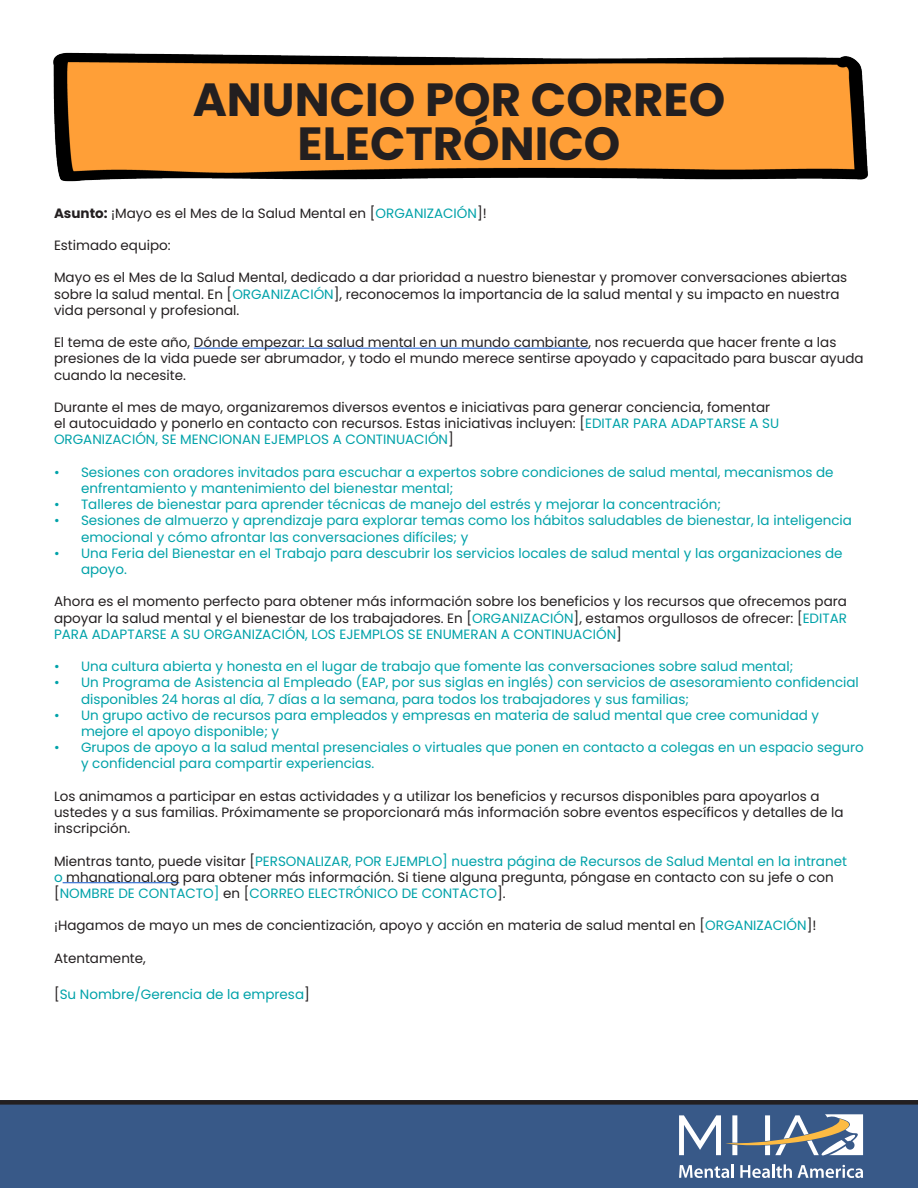
<style>
.page{position:relative;width:918px;height:1188px;background:#fff}
.page>*{position:absolute;margin:0;border:0;box-sizing:border-box;transform-origin:0 0}
.t1{font:700 46.5px/43.5px "Poppins";color:#231f20;text-align:center}
.Body{font:13.5px/16.2px "Poppins";color:#231f20}
.Body-2{font:13.5px/16.2px "Poppins";color:#00a2a9}
.s1{font-weight:700}
.s2{color:#00a2a9}
.s3{color:#231f20}
</style>
<div class="page">
<img style="left:53px;top:52px;width:815px;height:130px">
<hr style="left:194px;top:348px;width:394px;height:1px;background:#15c">
<hr style="left:63px;top:882px;width:116px;height:1px;background:#15c">
<div style="left:0;top:1100px;width:918px;height:88px;background:#385988"></div>
<svg style="left:679px;top:1114px;width:184px;height:42px"></svg>
<svg style="left:679px;top:1164px;width:55px;height:14px"></svg>
<svg style="left:740px;top:1165px;width:30px;height:13px"></svg>
<hr style="left:772px;top:1164px;width:3px;height:14px;background:#fff">
<svg style="left:776px;top:1164px;width:87px;height:14px"></svg>
<div style="left:0;top:1100px;width:918px;height:5px;background:#231f20"></div>
<h1 class="t1" style="left:193px;top:79px;width:534px">ANUNCIO POR CORREO<br>ELECTRÓNICO</h1>
<p class="Body" style="left:54px;top:205px;width:434px"><span class="s1">Asunto:</span> ¡Mayo es el Mes de la Salud Mental en [<span class="s2">ORGANIZACIÓN</span>]!</p>
<p class="Body" style="left:54px;top:237px;width:118px">Estimado equipo:</p>
<p class="Body" style="left:54px;top:270px;width:795px">Mayo es el Mes de la Salud Mental, dedicado a dar prioridad a nuestro bienestar y promover conversaciones abiertas sobre la salud mental. En [<span class="s2">ORGANIZACIÓN</span>], reconocemos la importancia de la salud mental y su impacto en nuestra vida personal y profesional.</p>
<p class="Body" style="left:54px;top:334px;width:811px">El tema de este año, Dónde empezar: La salud mental en un mundo cambiante, nos recuerda que hacer frente a las presiones de la vida puede ser abrumador, y todo el mundo merece sentirse apoyado y capacitado para buscar ayuda cuando la necesite.</p>
<p class="Body" style="left:54px;top:399px;width:727px">Durante el mes de mayo, organizaremos diversos eventos e iniciativas para generar conciencia, fomentar el autocuidado y ponerlo en contacto con recursos. Estas iniciativas incluyen: [<span class="s2">EDITAR PARA ADAPTARSE A SU<br>ORGANIZACIÓN, SE MENCIONAN EJEMPLOS A CONTINUACIÓN</span>]</p>
<p class="Body-2" style="left:81px;top:464px;width:754px;text-indent:-27px">• Sesiones con oradores invitados para escuchar a expertos sobre condiciones de salud mental, mecanismos de enfrentamiento y mantenimiento del bienestar mental;</p>
<p class="Body-2" style="left:54px;top:496px;width:668px">• Talleres de bienestar para aprender técnicas de manejo del estrés y mejorar la concentración;</p>
<p class="Body-2" style="left:81px;top:513px;width:773px;text-indent:-27px">• Sesiones de almuerzo y aprendizaje para explorar temas como los hábitos saludables de bienestar, la inteligencia emocional y cómo afrontar las conversaciones difíciles; y</p>
<p class="Body-2" style="left:81px;top:545px;width:763px;text-indent:-27px">• Una Feria del Bienestar en el Trabajo para descubrir los servicios locales de salud mental y las organizaciones de apoyo.</p>
<p class="Body" style="left:54px;top:594px;width:795px;text-align:justify">Ahora es el momento perfecto para obtener más información sobre los beneficios y los recursos que ofrecemos para apoyar la salud mental y el bienestar de los trabajadores. En [<span class="s2">ORGANIZACIÓN</span>], estamos orgullosos de ofrecer: [<span class="s2">EDITAR PARA ADAPTARSE A SU ORGANIZACIÓN, LOS EJEMPLOS SE ENUMERAN A CONTINUACIÓN</span>]</p>
<p class="Body-2" style="left:54px;top:658px;width:741px">• Una cultura abierta y honesta en el lugar de trabajo que fomente las conversaciones sobre salud mental;</p>
<p class="Body-2" style="left:81px;top:675px;width:779px;text-indent:-27px">• Un Programa de Asistencia al Empleado (EAP, por sus siglas en inglés) con servicios de asesoramiento confidencial disponibles 24 horas al día, 7 días a la semana, para todos los trabajadores y sus familias;</p>
<p class="Body-2" style="left:81px;top:707px;width:740px;text-indent:-27px">• Un grupo activo de recursos para empleados y empresas en materia de salud mental que cree comunidad y mejore el apoyo disponible; y</p>
<p class="Body-2" style="left:81px;top:739px;width:784px;text-indent:-27px">• Grupos de apoyo a la salud mental presenciales o virtuales que ponen en contacto a colegas en un espacio seguro y confidencial para compartir experiencias.</p>
<p class="Body" style="left:54px;top:788px;width:791px">Los animamos a participar en estas actividades y a utilizar los beneficios y recursos disponibles para apoyarlos a ustedes y a sus familias. Próximamente se proporcionará más información sobre eventos específicos y detalles de la inscripción.</p>
<p class="Body" style="left:54px;top:853px;width:795px">Mientras tanto, puede visitar [<span class="s2">PERSONALIZAR, POR EJEMPLO] nuestra página de Recursos de Salud Mental en la intranet o</span> mhanational.org para obtener más información. Si tiene alguna pregunta, póngase en contacto con su jefe o con [<span class="s2">NOMBRE DE CONTACTO]</span> en [<span class="s2">CORREO ELECTRÓNICO DE CONTACTO</span>].</p>
<p class="Body" style="left:54px;top:918px;width:764px">¡Hagamos de mayo un mes de concientización, apoyo y acción en materia de salud mental en [<span class="s2">ORGANIZACIÓN</span>]!</p>
<p class="Body" style="left:54px;top:950px;width:93px">Atentamente,</p>
<p class="Body-2" style="left:54px;top:986px;width:257px"><span class="s3">[</span>Su Nombre/Gerencia de la empresa<span class="s3">]</span></p>
</div>
